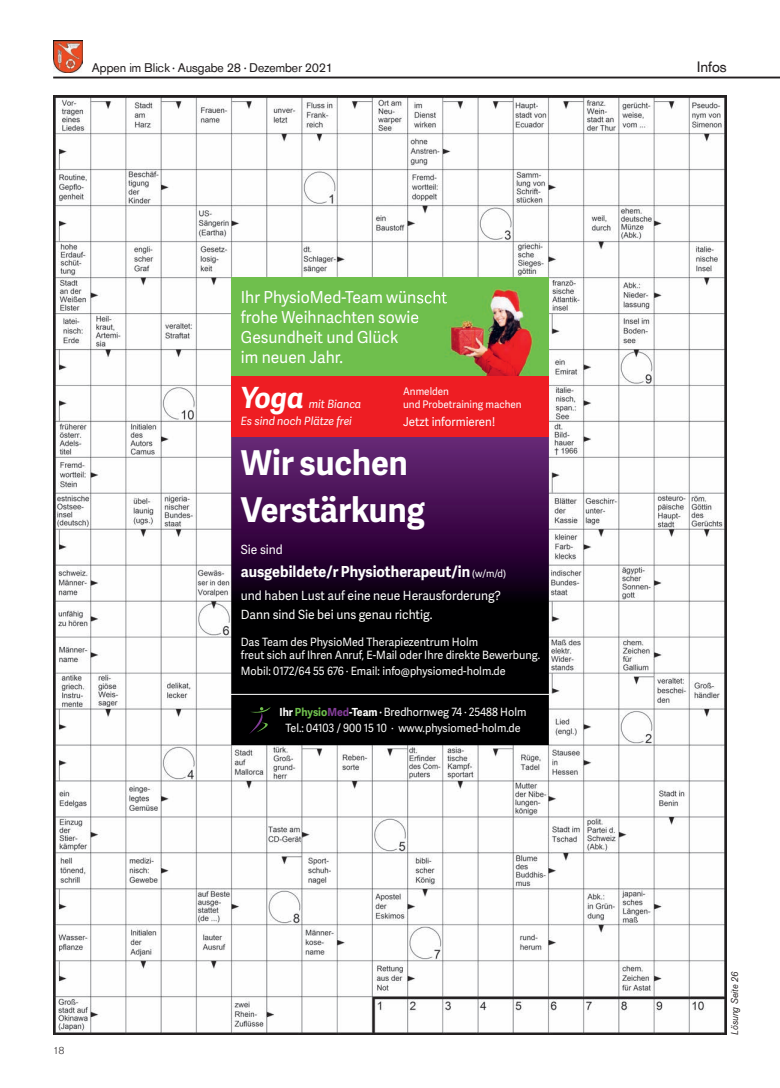
<style>
.page{position:relative;width:780px;height:1088px;background:#fff}
.page>*{position:absolute;margin:0;border:0;box-sizing:border-box;transform-origin:0 0}
.t1{font:700 34.25px/46.9px "Adelle Sans";color:#fff;scale:.95 1}
.t2{font:italic 700 29.12px "Adelle Sans";color:#fff;scale:.95 1}
.t3{font:16.5px/19.8px "Adelle Sans";color:#fff;scale:.95 1}
.t4{font:700 15.25px "Adelle Sans";color:#fff;scale:.95 1}
.t5{font:15px "A750 Sans";color:#231f20}
.t6{font:12.62px/19px "Adelle Sans";color:#fff;scale:.95 1}
.t7{font:12.5px "A750 Sans";color:#231f20}
.t8{font:12.25px "Adelle Sans";color:#fff;scale:.95 1}
.t9{font:11.38px/13.8px "Adelle Sans";color:#fff;scale:.95 1}
.t10{font:italic 11.38px/17.5px "Adelle Sans";color:#fff;scale:.95 1}
.t11{font:10.5px/12.5px "Adelle Sans";color:#fff;scale:.95 1}
.t12{font:italic 10px "A750 Sans";letter-spacing:.005em;color:#231f20;scale:.9 1}
.t13{font:300 10px "A750 Sans";color:#231f20}
.s1{font-weight:400;font-size:10.12px}
.s2{font-weight:700;font-size:11.12px}
.s3{font-weight:700;font-size:11.12px;color:#6fbf4d}
.s4{font-weight:700;font-size:11.12px;color:#823c97}
</style>
<div class="page">
<hr style="left:53px;top:77px;width:727px;height:1px;background:#231f20">
<img style="left:53px;top:40px;width:30px;height:32px">
<img style="left:53px;top:96px;width:673px;height:939px">
<svg style="left:231px;top:436px;width:317px;height:309px;background:#200726"></svg>
<div style="left:231px;top:277px;width:317px;height:99px;background:#6fbf4d"></div>
<svg style="left:249px;top:707px;width:22px;height:27px"></svg>
<hr style="left:231px;top:694px;width:317px;height:1px;background:#fff">
<img style="left:434px;top:289px;width:99px;height:87px">
<img style="left:417px;top:291px;width:30px;height:16px">
<div style="left:231px;top:376px;width:317px;height:60px;background:#ee1d23"></div>
<p class="t7" style="left:92px;top:60px;width:243px">Appen im Blick · Ausgabe 28 · Dezember 2021</p>
<h3 class="t5" style="left:697px;top:58px;width:31px">Infos</h3>
<h3 class="t3" style="left:241px;top:287px;width:219px">Ihr PhysioMed-Team wünscht frohe Weihnachten sowie<br>Gesundheit und Glück<br>im neuen Jahr.</h3>
<h2 class="t2" style="left:241px;top:377px;width:68px">Yoga</h2>
<p class="t10" style="left:241px;top:395px;width:128px;text-indent:68px">mit Bianca<br>Es sind noch Plätze frei</p>
<p class="t11" style="left:403px;top:385px;width:126px">Anmelden<br>und Probetraining machen</p>
<p class="t8" style="left:403px;top:413px;width:98px">Jetzt informieren!</p>
<h1 class="t1" style="left:241px;top:438px;width:195px">Wir suchen<br>Verstärkung</h1>
<p class="t6" style="left:241px;top:539px;width:46px">Sie sind</p>
<h3 class="t4" style="left:241px;top:560px;width:281px">ausgebildete/r Physiotherapeut/in <span class="s1">(w/m/d)</span></h3>
<p class="t6" style="left:241px;top:585px;width:275px">und haben Lust auf eine neue Herausforderung?<br>Dann sind Sie bei uns genau richtig.</p>
<p class="t9" style="left:241px;top:634px;width:316px">Das Team des PhysioMed Therapiezentrum Holm<br>freut sich auf Ihren Anruf, E-Mail oder Ihre direkte Bewerbung.</p>
<p class="t9" style="left:241px;top:664px;width:280px">Mobil: 0172/64 55 676 · Email: info@physiomed-holm.de</p>
<p class="t9" style="left:279px;top:704px;width:261px;line-height:15.2px;text-align:center"><span class="s2">Ihr</span> <span class="s3">Physio</span><span class="s4">Med</span><span class="s2">-Team ·</span> Bredhornweg 74 · 25488 Holm<br>Tel.: 04103 / 900 15 10 · www.physiomed-holm.de</p>
<p class="t13" style="left:53px;top:1045px;width:13px">18</p>
<p class="t12" style="left:729px;top:1035px;width:71px;rotate:-90deg">Lösung Seite 26</p>
</div>
